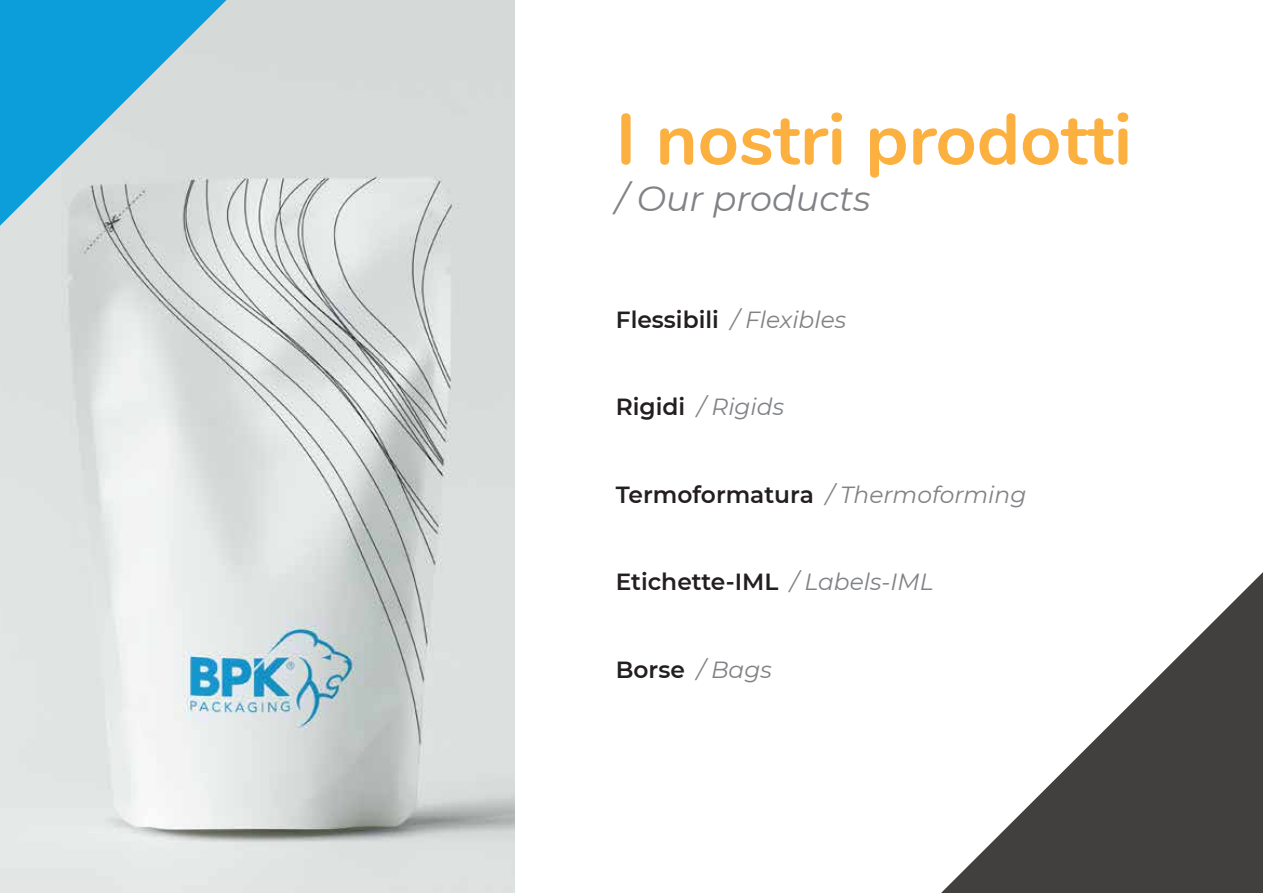
<style>
.page{position:relative;width:1263px;height:893px;background:#fff}
.page>*{position:absolute;margin:0;border:0;box-sizing:border-box;transform-origin:0 0}
.t1{font:700 72px "Nunito";color:#fbb040}
.t2{font:italic 34.95px "Montserrat";color:#808285}
.t3{font:600 23.4px "Montserrat";color:#231f20}
.t4{font:italic 23.4px "Montserrat";color:#808285}
.s1{font-weight:400;font-style:italic;color:#808285}
.s2{font-weight:600;font-style:normal;color:#231f20}
</style>
<div class="page">
<svg style="left:941px;top:572px;width:322px;height:321px"></svg>
<img style="left:0;top:0;width:514px;height:893px">
<svg style="left:0;top:0;width:226px;height:226px;background:#6fbbd8"></svg>
<h1 class="t1" style="left:616px;top:86px;width:518px">I nostri prodotti</h1>
<h2 class="t2" style="left:616px;top:175px;width:256px">/ Our products</h2>
<p class="t3" style="left:616px;top:303px;width:232px">Flessibili <span class="s1">/ Flexibles</span></p>
<p class="t4" style="left:616px;top:391px;width:170px"><span class="s2">Rigidi</span> / Rigids</p>
<p class="t3" style="left:616px;top:478px;width:412px">Termoformatura <span class="s1">/ Thermoforming</span></p>
<p class="t3" style="left:616px;top:565px;width:319px">Etichette-IML <span class="s1">/ Labels-IML</span></p>
<p class="t3" style="left:616px;top:653px;width:158px">Borse <span class="s1">/ Bags</span></p>
</div>
